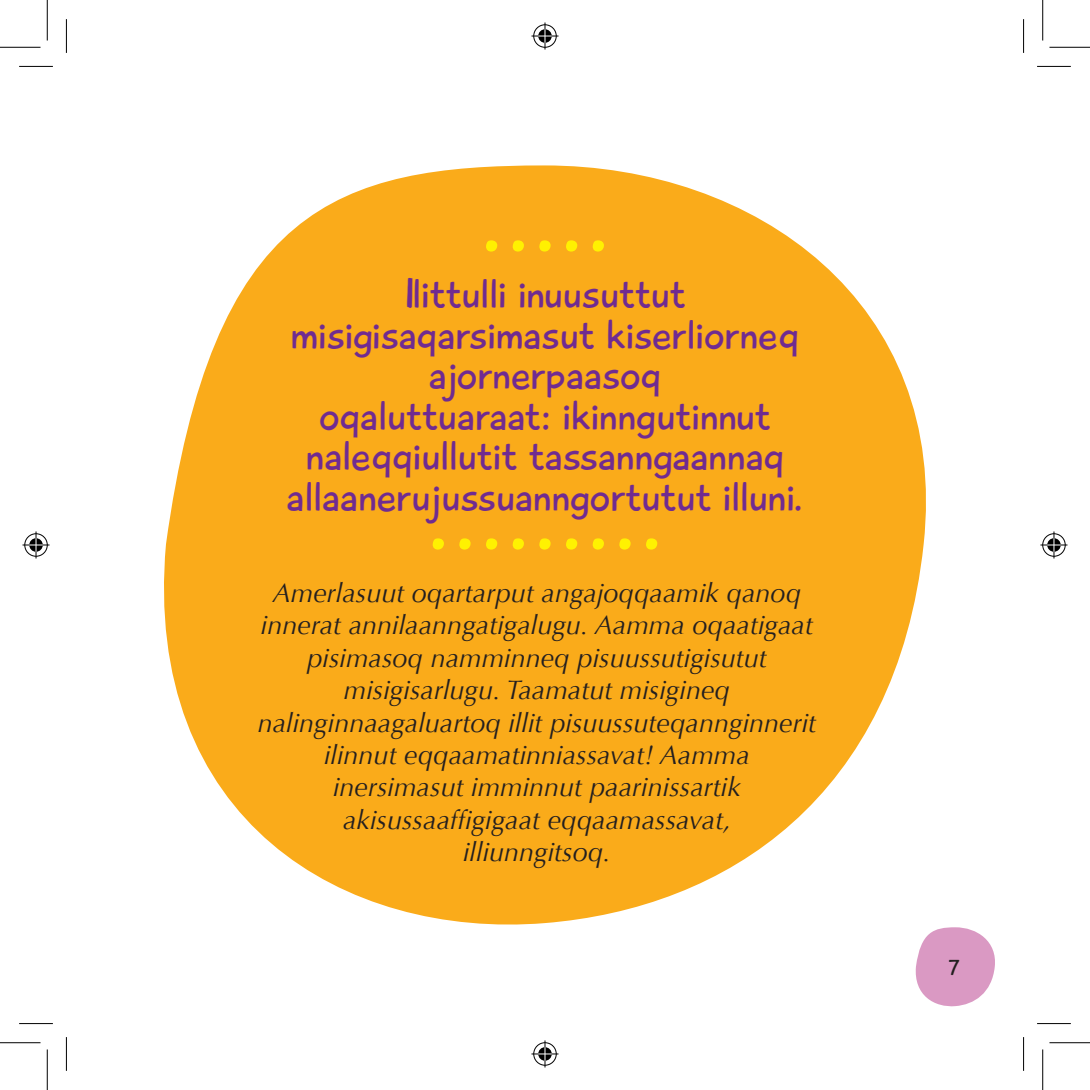
<style>
.page{position:relative;width:1090px;height:1090px;background:#fff}
.page>*{position:absolute;margin:0;border:0;box-sizing:border-box;transform-origin:0 0}
.t1{font:42.75px/40.5px "Playtime With Hot Toddies";color:#702b91;text-align:center}
.t2{font:italic 27px/32.4px "Optima";color:#231f20;text-align:center}
.t3{font:22.5px "Playtime With Hot Toddies";color:#231f20}
</style>
<div class="page">
<svg style="left:164px;top:165px;width:762px;height:760px;fill:#faab1a"></svg>
<svg style="left:915px;top:927px;width:80px;height:80px"></svg>
<div style="left:432px;top:538px;width:12px;height:12px;background:#fff101;border-radius:50%"></div>
<div style="left:512px;top:538px;width:12px;height:12px;background:#fff101;border-radius:50%"></div>
<div style="left:592px;top:538px;width:12px;height:12px;background:#fff101;border-radius:50%"></div>
<div style="left:459px;top:538px;width:12px;height:12px;background:#fff101;border-radius:50%"></div>
<div style="left:539px;top:538px;width:12px;height:12px;background:#fff101;border-radius:50%"></div>
<div style="left:619px;top:538px;width:12px;height:12px;background:#fff101;border-radius:50%"></div>
<div style="left:485px;top:538px;width:12px;height:12px;background:#fff101;border-radius:50%"></div>
<div style="left:565px;top:538px;width:12px;height:12px;background:#fff101;border-radius:50%"></div>
<div style="left:645px;top:538px;width:12px;height:12px;background:#fff101;border-radius:50%"></div>
<div style="left:512px;top:240px;width:12px;height:12px;background:#fff101;border-radius:50%"></div>
<div style="left:592px;top:240px;width:12px;height:12px;background:#fff101;border-radius:50%"></div>
<div style="left:539px;top:240px;width:12px;height:12px;background:#fff101;border-radius:50%"></div>
<div style="left:485px;top:240px;width:12px;height:12px;background:#fff101;border-radius:50%"></div>
<div style="left:565px;top:240px;width:12px;height:12px;background:#fff101;border-radius:50%"></div>
<hr style="left:19px;top:66px;width:34px;height:1px;background:#000">
<hr style="left:1037px;top:66px;width:33px;height:1px;background:#000">
<hr style="left:19px;top:1023px;width:34px;height:1px;background:#000">
<hr style="left:1037px;top:1023px;width:33px;height:1px;background:#000">
<hr style="left:66px;top:19px;width:1px;height:34px;background:#000">
<hr style="left:66px;top:1037px;width:1px;height:33px;background:#000">
<hr style="left:1023px;top:19px;width:1px;height:34px;background:#000">
<hr style="left:1023px;top:1037px;width:1px;height:33px;background:#000">
<hr style="left:0;top:47px;width:40px;height:1px;background:#000">
<hr style="left:1049px;top:47px;width:40px;height:1px;background:#000">
<hr style="left:0;top:1042px;width:40px;height:1px;background:#000">
<hr style="left:1049px;top:1042px;width:40px;height:1px;background:#000">
<hr style="left:47px;top:0;width:1px;height:41px;background:#000">
<hr style="left:47px;top:1049px;width:1px;height:40px;background:#000">
<hr style="left:1042px;top:0;width:1px;height:41px;background:#000">
<hr style="left:1042px;top:1049px;width:1px;height:40px;background:#000">
<svg style="left:531px;top:23px;width:27px;height:27px"></svg>
<svg style="left:531px;top:1040px;width:27px;height:27px"></svg>
<svg style="left:23px;top:531px;width:27px;height:27px"></svg>
<svg style="left:1040px;top:531px;width:27px;height:27px"></svg>
<h1 class="t1" style="left:287px;top:274px;width:518px">Ilittulli inuusuttut misigisaqarsimasut kiserliorneq ajornerpaasoq<br>oqaluttuaraat: ikinngutinnut naleqqiullutit tassanngaannaq allaanerujussuanngortutut illuni.</h1>
<p class="t2" style="left:258px;top:577px;width:560px">Amerlasuut oqartarput angajoqqaamik qanoq innerat annilaanngatigalugu. Aamma oqaatigaat pisimasoq namminneq pisuussutigisutut misigisarlugu. Taamatut misigineq nalinginnaagaluartoq illit pisuussuteqannginnerit ilinnut eqqaamatinniassavat! Aamma inersimasut imminnut paarinissartik akisussaaffigigaat eqqaamassavat,<br>illiunngitsoq.</p>
<p class="t3" style="left:948px;top:953px;width:13px">7</p>
</div>
